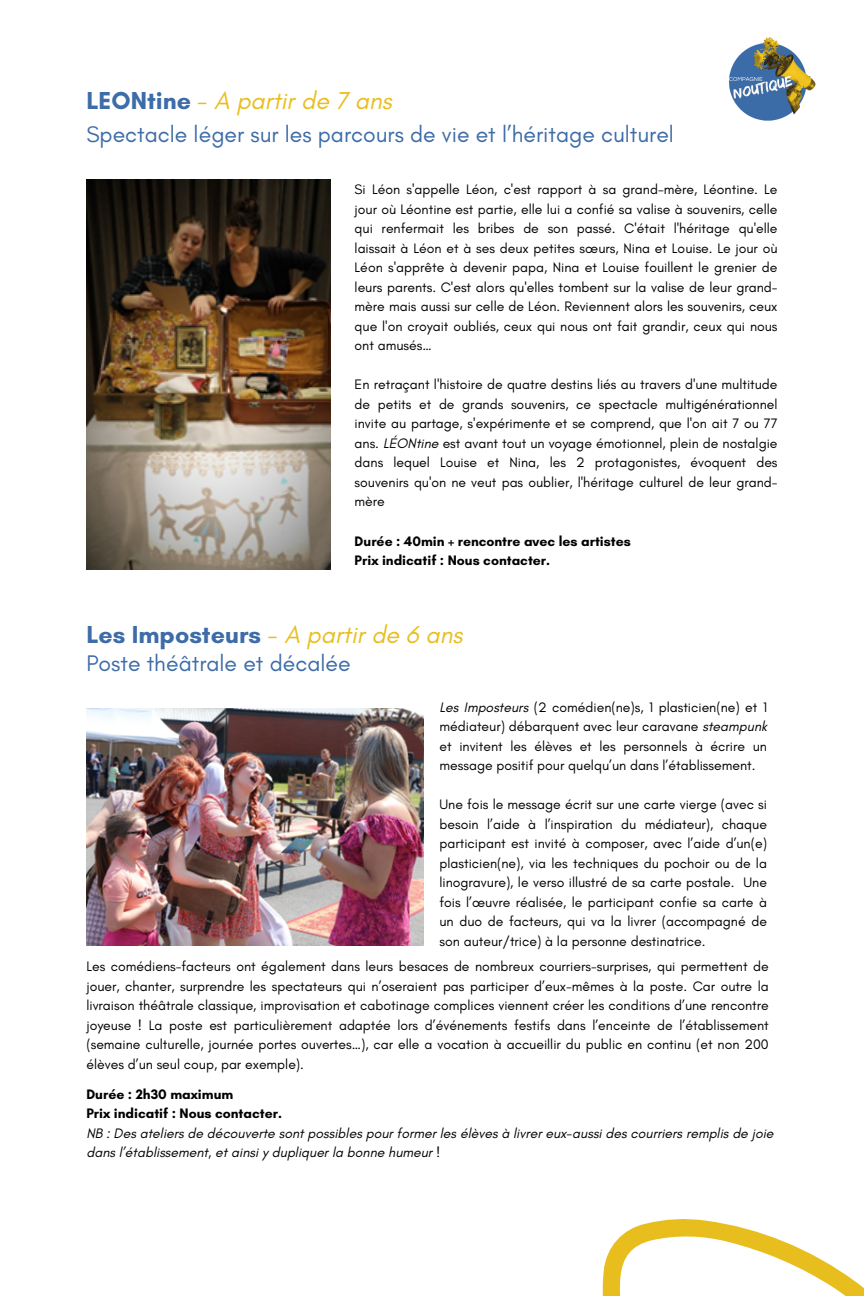
<style>
.page{position:relative;width:864px;height:1296px;background:#fff}
.page>*{position:absolute;margin:0;border:0;box-sizing:border-box;transform-origin:0 0}
.t1{font:italic 25px "Glacial Indifference";color:#e8be1f}
.t2{font:23px "Glacial Indifference";color:#3d6ca8}
.t3{font:14px/19.5px "Glacial Indifference";color:#000;text-align:justify}
.t4{font:italic 14px/19.5px "Glacial Indifference";color:#000}
.t5{font:700 14px/19.5px "Glacial Indifference";color:#000}
.s1{font-weight:700;font-style:normal;color:#3d6ca8}
.s2{font-style:italic}
</style>
<div class="page">
<img style="left:86px;top:180px;width:244px;height:389px">
<img style="left:86px;top:708px;width:337px;height:237px">
<img style="left:729px;top:37px;width:86px;height:84px">
<svg style="left:602px;top:1219px;width:262px;height:77px"></svg>
<h1 class="t1" style="left:86px;top:86px;width:307px"><span class="s1">LEONtine</span> - A partir de 7 ans</h1>
<p class="t2" style="left:86px;top:120px;width:589px">Spectacle léger sur les parcours de vie et l’héritage culturel</p>
<p class="t3" style="left:355px;top:180px;width:425px">Si Léon s'appelle Léon, c'est rapport à sa grand-mère, Léontine. Le jour où Léontine est partie, elle lui a confié sa valise à souvenirs, celle qui renfermait les bribes de son passé. C'était l'héritage qu'elle laissait à Léon et à ses deux petites sœurs, Nina et Louise. Le jour où Léon s'apprête à devenir papa, Nina et Louise fouillent le grenier de leurs parents. C'est alors qu'elles tombent sur la valise de leur grand&shy;mère mais aussi sur celle de Léon. Reviennent alors les souvenirs, ceux que l'on croyait oubliés, ceux qui nous ont fait grandir, ceux qui nous ont amusés…</p>
<p class="t3" style="left:355px;top:375px;width:425px">En retraçant l'histoire de quatre destins liés au travers d'une multitude de petits et de grands souvenirs, ce spectacle multigénérationnel invite au partage, s'expérimente et se comprend, que l'on ait 7 ou 77 ans. <span class="s2">LÉONtine</span> est avant tout un voyage émotionnel, plein de nostalgie dans lequel Louise et Nina, les 2 protagonistes, évoquent des souvenirs qu'on ne veut pas oublier, l'héritage culturel de leur grand&shy;mère</p>
<p class="t5" style="left:355px;top:531px;width:278px">Durée : 40min + rencontre avec les artistes<br>Prix indicatif : Nous contacter.</p>
<p class="t1" style="left:86px;top:619px;width:378px"><span class="s1">Les Imposteurs</span> - A partir de 6 ans</p>
<p class="t2" style="left:86px;top:649px;width:266px">Poste théâtrale et décalée</p>
<h2 class="t3" style="left:439px;top:697px;width:329px"><span class="s2">Les Imposteurs</span> (2 comédien(ne)s, 1 plasticien(ne) et 1 médiateur) débarquent avec leur caravane <span class="s2">steampunk </span>et invitent les élèves et les personnels à écrire un message positif pour quelqu’un dans l’établissement.</h2>
<h1 class="t3" style="left:439px;top:795px;width:329px">Une fois le message écrit sur une carte vierge (avec si besoin l’aide à l’inspiration du médiateur), chaque participant est invité à composer, avec l’aide d’un(e) plasticien(ne), via les techniques du pochoir ou de la linogravure), le verso illustré de sa carte postale. Une fois l’œuvre réalisée, le participant confie sa carte à un duo de facteurs, qui va la livrer (accompagné de son auteur/trice) à la personne destinatrice.</h1>
<h1 class="t3" style="left:86px;top:957px;width:684px">Les comédiens-facteurs ont également dans leurs besaces de nombreux courriers-surprises, qui permettent de jouer, chanter, surprendre les spectateurs qui n’oseraient pas participer d’eux-mêmes à la poste. Car outre la livraison théâtrale classique, improvisation et cabotinage complices viennent créer les conditions d’une rencontre joyeuse ! La poste est particulièrement adaptée lors d’événements festifs dans l’enceinte de l’établissement (semaine culturelle, journée portes ouvertes…), car elle a vocation à accueillir du public en continu (et non 200 élèves d’un seul coup, par exemple).</h1>
<p class="t5" style="left:86px;top:1084px;width:149px">Durée : 2h30 maximum</p>
<p class="t5" style="left:86px;top:1104px;width:197px">Prix indicatif : Nous contacter.</p>
<p class="t4" style="left:86px;top:1123px;width:689px">NB : Des ateliers de découverte sont possibles pour former les élèves à livrer eux-aussi des courriers remplis de joie dans l’établissement, et ainsi y dupliquer la bonne humeur !</p>
</div>
